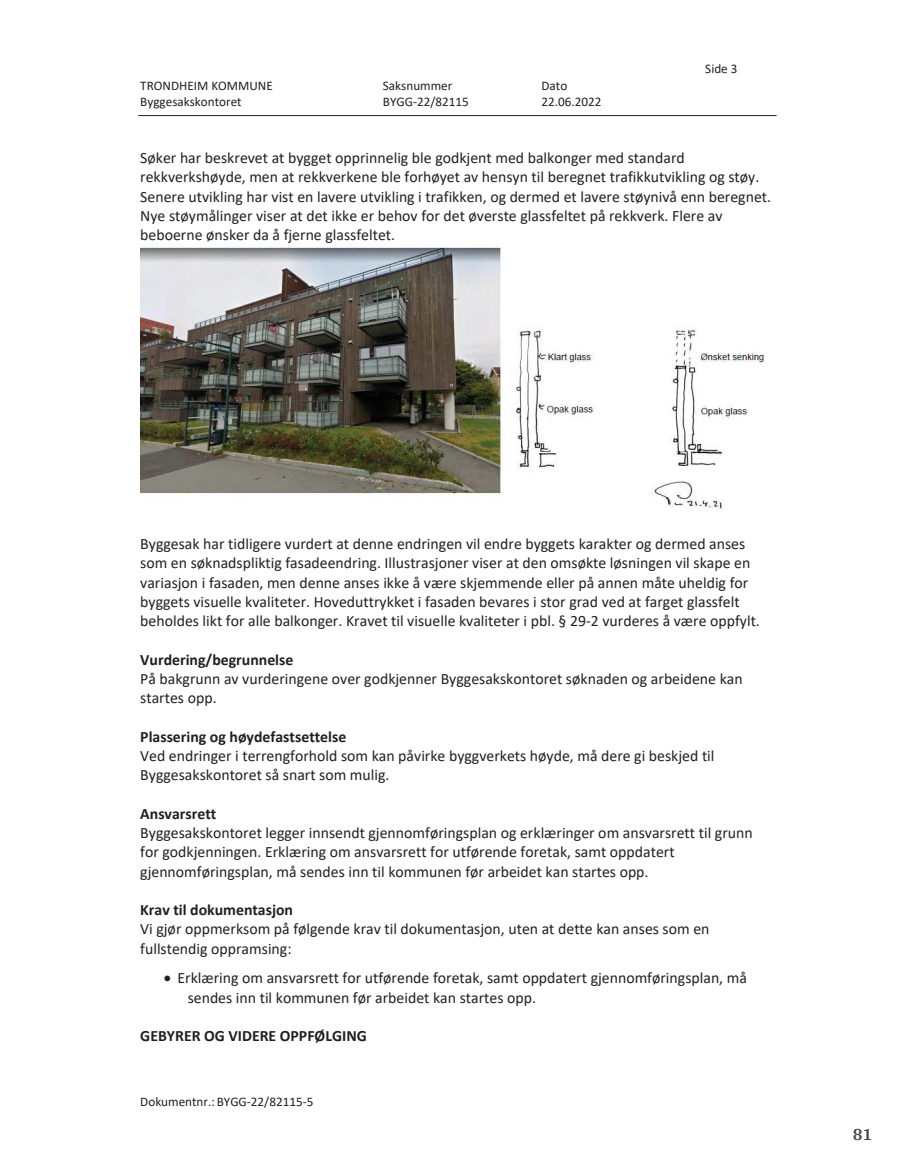
<style>
.page{position:relative;width:915px;height:1172px;background:#fff}
.page>*{position:absolute;margin:0;border:0;box-sizing:border-box;transform-origin:0 0}
.t1{font:700 18px "Arya";color:#414749}
.t2{font:15.75px/19.2px "Calibri";color:#231f20}
.t3{font:700 15.75px "Calibri";color:#231f20}
.t4{font:13.2px "Calibri";color:#231f20}
</style>
<div class="page">
<hr style="left:138px;top:115px;width:638px;height:1px;background:#231f20">
<img style="left:140px;top:244px;width:624px;height:266px">
<p class="t4" style="left:140px;top:76px;width:134px">TRONDHEIM KOMMUNE</p>
<p class="t4" style="left:383px;top:76px;width:71px">Saksnummer</p>
<p class="t4" style="left:541px;top:76px;width:27px">Dato</p>
<p class="t4" style="left:140px;top:92px;width:103px">Byggesakskontoret</p>
<p class="t4" style="left:383px;top:92px;width:87px">BYGG-22/82115</p>
<p class="t4" style="left:541px;top:92px;width:61px">22.06.2022</p>
<p class="t4" style="left:705px;top:60px;width:34px">Side 3</p>
<p class="t2" style="left:140px;top:148px;width:632px">Søker har beskrevet at bygget opprinnelig ble godkjent med balkonger med standard rekkverkshøyde, men at rekkverkene ble forhøyet av hensyn til beregnet trafikkutvikling og støy.<br>Senere utvikling har vist en lavere utvikling i trafikken, og dermed et lavere støynivå enn beregnet.<br>Nye støymålinger viser at det ikke er behov for det øverste glassfeltet på rekkverk. Flere av beboerne ønsker da å fjerne glassfeltet.</p>
<p class="t2" style="left:140px;top:534px;width:621px">Byggesak har tidligere vurdert at denne endringen vil endre byggets karakter og dermed anses som en søknadspliktig fasadeendring. Illustrasjoner viser at den omsøkte løsningen vil skape en variasjon i fasaden, men denne anses ikke å være skjemmende eller på annen måte uheldig for byggets visuelle kvaliteter. Hoveduttrykket i fasaden bevares i stor grad ved at farget glassfelt beholdes likt for alle balkonger. Kravet til visuelle kvaliteter i pbl. § 29-2 vurderes å være oppfylt.</p>
<p class="t3" style="left:140px;top:648px;width:155px">Vurdering/begrunnelse</p>
<p class="t2" style="left:140px;top:669px;width:603px">På bakgrunn av vurderingene over godkjenner Byggesakskontoret søknaden og arbeidene kan startes opp.</p>
<p class="t3" style="left:140px;top:725px;width:207px">Plassering og høydefastsettelse</p>
<p class="t2" style="left:140px;top:746px;width:575px">Ved endringer i terrengforhold som kan påvirke byggverkets høyde, må dere gi beskjed til<br>Byggesakskontoret så snart som mulig.</p>
<p class="t3" style="left:140px;top:802px;width:78px">Ansvarsrett</p>
<p class="t2" style="left:140px;top:823px;width:613px">Byggesakskontoret legger innsendt gjennomføringsplan og erklæringer om ansvarsrett til grunn for godkjenningen. Erklæring om ansvarsrett for utførende foretak, samt oppdatert gjennomføringsplan, må sendes inn til kommunen før arbeidet kan startes opp.</p>
<p class="t3" style="left:140px;top:899px;width:154px">Krav til dokumentasjon</p>
<p class="t2" style="left:140px;top:919px;width:570px">Vi gjør oppmerksom på følgende krav til dokumentasjon, uten at dette kan anses som en fullstendig oppramsing:</p>
<p class="t2" style="left:188px;top:968px;width:560px;text-indent:-10px">Erklæring om ansvarsrett for utførende foretak, samt oppdatert gjennomføringsplan, må sendes inn til kommunen før arbeidet kan startes opp.</p>
<p class="t3" style="left:140px;top:1025px;width:228px">GEBYRER OG VIDERE OPPFØLGING</p>
<p class="t4" style="left:140px;top:1093px;width:175px">Dokumentnr.: BYGG-22/82115-5</p>
<p class="t1" style="left:852px;top:1123px;width:21px">81</p>
</div>
